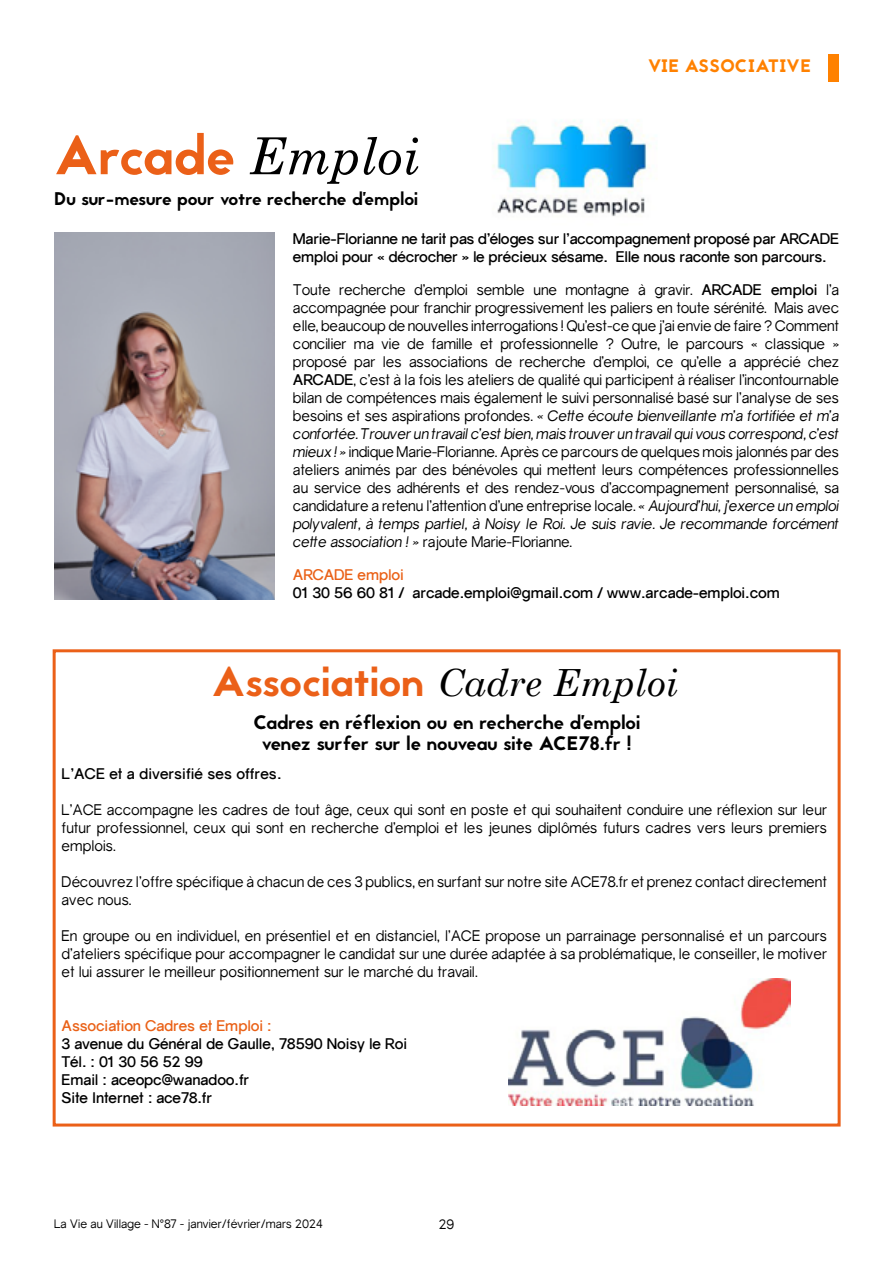
<style>
.page{position:relative;width:893px;height:1263px;background:#fff}
.page>*{position:absolute;margin:0;border:0;box-sizing:border-box;transform-origin:0 0}
.t1{font:55.5px "Jaapokki";color:#eb6018}
.t2{font:42px "Jaapokki";color:#eb6018}
.t3{font:19.5px/21px "Jaapokki";color:#000;text-align:center}
.t4{font:18.3px "Jaapokki";color:#000}
.t5{font:18px "Jaapokki";letter-spacing:.01em;color:#ff8100}
.t6{font:15px/18px "Gravity";letter-spacing:-.005em;color:#000;text-align:justify}
.t7{font:700 15px/18px "Gravity";letter-spacing:-.02em;color:#000}
.t8{font:700 15px "Gravity";letter-spacing:-.015em;color:#ea6117}
.t9{font:700 15px "Gravity";color:#000}
.t10{font:13.5px "Gravity";color:#000}
.t11{font:12px "Gravity";color:#000}
.s1{font-family:"Century Schoolbook";font-style:italic;font-size:51px;color:#000}
.s2{font-weight:700}
.s3{font-style:italic}
.s4{font-family:"Century Schoolbook";font-style:italic;font-size:37.5px;color:#000}
</style>
<div class="page">
<div style="left:53px;top:649px;width:788px;height:477px;border:3px solid #eb6018"></div>
<img style="left:493px;top:119px;width:158px;height:98px">
<div style="left:828px;top:54px;width:11px;height:28px;background:#ff8100"></div>
<img style="left:54px;top:233px;width:221px;height:367px">
<img style="left:508px;top:978px;width:282px;height:128px">
<h1 class="t1" style="left:54px;top:116px;width:367px">Arcade <span class="s1">Emploi</span></h1>
<p class="t4" style="left:54px;top:186px;width:365px">Du sur-mesure pour votre recherche d’emploi</p>
<p class="t5" style="left:648px;top:54px;width:165px">VIE ASSOCIATIVE</p>
<p class="t7" style="left:293px;top:229px;width:548px">Marie-Florianne ne tarit pas d’éloges sur l’accompagnement proposé par ARCADE emploi pour « décrocher » le précieux sésame. Elle nous raconte son parcours.</p>
<p class="t6" style="left:293px;top:280px;width:548px">Toute recherche d’emploi semble une montagne à gravir. <span class="s2">ARCADE emploi</span> l’a accompagnée pour franchir progressivement les paliers en toute sérénité. Mais avec elle, beaucoup de nouvelles interrogations ! Qu’est-ce que j’ai envie de faire ? Comment concilier ma vie de famille et professionnelle ? Outre, le parcours « classique » proposé par les associations de recherche d’emploi, ce qu’elle a apprécié chez <span class="s2">ARCADE</span>, c’est à la fois les ateliers de qualité qui participent à réaliser l’incontournable bilan de compétences mais également le suivi personnalisé basé sur l’analyse de ses besoins et ses aspirations profondes. <span class="s3">« Cette écoute bienveillante m’a fortifiée et m’a confortée. Trouver un travail c’est bien, mais trouver un travail qui vous correspond, c’est mieux ! »</span> indique Marie-Florianne. Après ce parcours de quelques mois jalonnés par des ateliers animés par des bénévoles qui mettent leurs compétences professionnelles au service des adhérents et des rendez-vous d’accompagnement personnalisé, sa candidature a retenu l’attention d’une entreprise locale. <span class="s3">« Aujourd’hui, j’exerce un emploi polyvalent, à temps partiel, à Noisy le Roi. Je suis ravie. Je recommande forcément cette association ! »</span> rajoute Marie-Florianne.</p>
<p class="t8" style="left:293px;top:565px;width:112px">ARCADE emploi</p>
<p class="t7" style="left:293px;top:583px;width:488px">01 30 56 60 81 / arcade.emploi@gmail.com / www.arcade-emploi.com</p>
<h2 class="t2" style="left:212px;top:652px;width:468px">Association <span class="s4">Cadre Emploi</span></h2>
<h3 class="t3" style="left:253px;top:712px;width:388px">Cadres en réflexion ou en recherche d’emploi venez surfer sur le nouveau site ACE78.fr !</h3>
<p class="t9" style="left:62px;top:765px;width:221px">L’ACE et a diversifié ses offres.</p>
<p class="t6" style="left:62px;top:801px;width:767px">L’ACE accompagne les cadres de tout âge, ceux qui sont en poste et qui souhaitent conduire une réflexion sur leur futur professionnel, ceux qui sont en recherche d’emploi et les jeunes diplômés futurs cadres vers leurs premiers emplois.</p>
<p class="t6" style="left:62px;top:873px;width:767px">Découvrez l’offre spécifique à chacun de ces 3 publics, en surfant sur notre site ACE78.fr et prenez contact directement avec nous.</p>
<p class="t6" style="left:62px;top:927px;width:767px">En groupe ou en individuel, en présentiel et en distanciel, l’ACE propose un parrainage personnalisé et un parcours d’ateliers spécifique pour accompagner le candidat sur une durée adaptée à sa problématique, le conseiller, le motiver et lui assurer le meilleur positionnement sur le marché du travail.</p>
<p class="t8" style="left:62px;top:1017px;width:212px">Association Cadres et Emploi :</p>
<p class="t7" style="left:62px;top:1035px;width:347px">3 avenue du Général de Gaulle, 78590 Noisy le Roi<br>Tél. : 01 30 56 52 99<br>Email : aceopc@wanadoo.fr<br>Site Internet : ace78.fr</p>
<p class="t11" style="left:54px;top:1216px;width:270px">La Vie au Village - N°87 - janvier/février/mars 2024</p>
<p class="t10" style="left:439px;top:1217px;width:17px">29</p>
</div>
